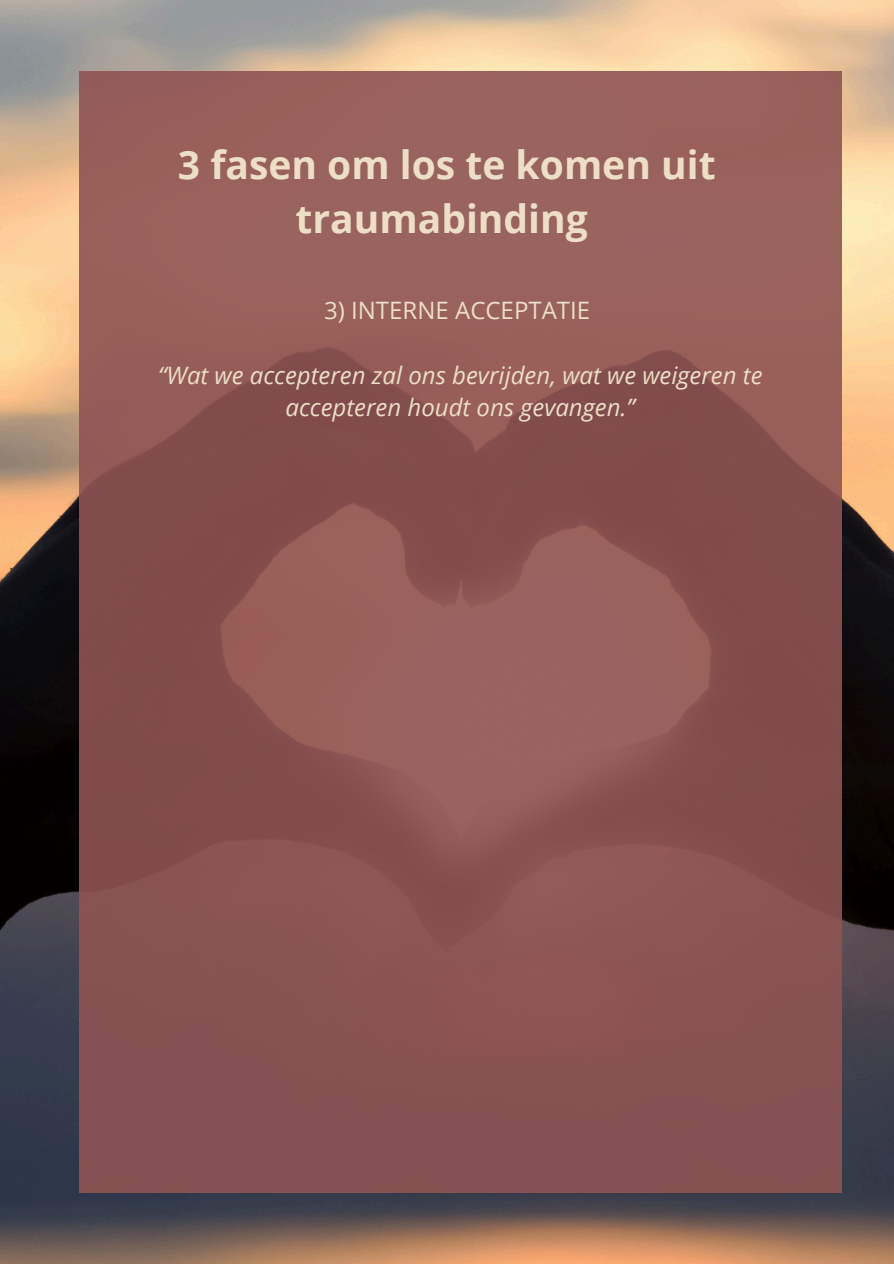
<style>
.page{position:relative;width:894px;height:1264px;background:#fff}
.page>*{position:absolute;margin:0;border:0;box-sizing:border-box;transform-origin:0 0}
.t1{font:700 39px/54px "Open Sans";color:#eddec5;text-align:center}
.t2{font:italic 24px/32.7px "Open Sans";color:#eddec5;text-align:center}
.t3{font:24px "Open Sans";color:#eddec5}
</style>
<div class="page">
<img style="left:0;top:0;width:893px;height:1263px">
<div style="left:79px;top:71px;width:762px;height:1121px;background:linear-gradient(to right,#8c5654,#8e5855)"></div>
<h1 class="t1" style="left:178px;top:137px;width:539px">3 fasen om los te komen uit traumabinding</h1>
<h2 class="t3" style="left:324px;top:293px;width:267px">3) INTERNE ACCEPTATIE</h2>
<p class="t2" style="left:158px;top:358px;width:605px">“Wat we accepteren zal ons bevrijden, wat we weigeren te accepteren houdt ons gevangen.”</p>
</div>
